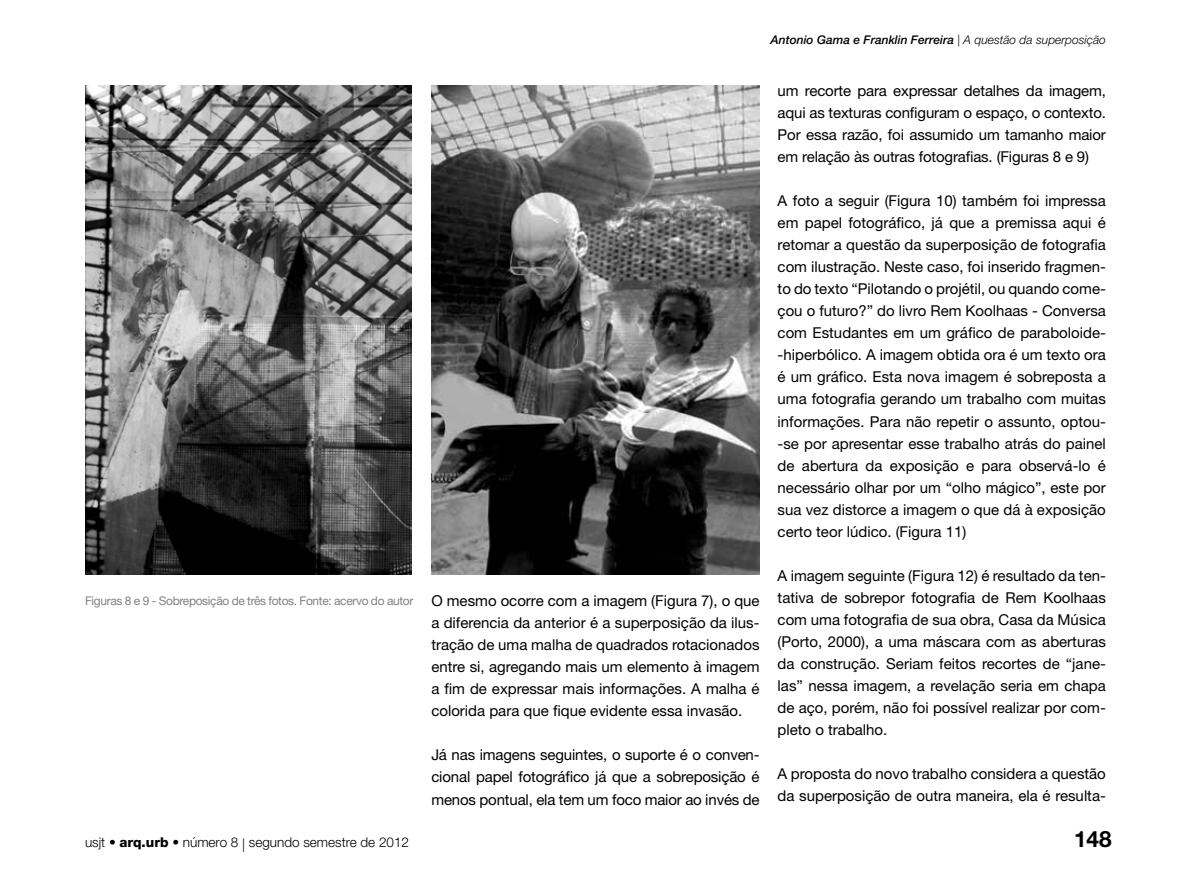
<style>
.page{position:relative;width:1191px;height:893px;background:#fff}
.page>*{position:absolute;margin:0;border:0;box-sizing:border-box;transform-origin:0 0}
.t1{font:700 22.5px "Helvetica Neue LT Std";color:#000}
.t2{font:15px/22px "Helvetica Neue LT Std";color:#000;text-align:justify}
.t3{font:300 13.5px "Helvetica Neue LT Std";color:#000}
.t4{font:12px "Helvetica Neue LT Std";letter-spacing:-.03em;color:#808285}
.t5{font:italic 500 12px "Helvetica Neue LT Std";color:#000}
.s1{font-weight:300}
.s2{font-weight:800}
</style>
<div class="page">
<img style="left:85px;top:85px;width:327px;height:490px">
<img style="left:431px;top:85px;width:328px;height:490px">
<p class="t4" style="left:85px;top:593px;width:330px">Figuras 8 e 9 - Sobreposição de três fotos. Fonte: acervo do autor</p>
<p class="t5" style="left:770px;top:33px;width:337px">Antonio Gama e Franklin Ferreira <span class="s1">| A questão da superposição</span></p>
<p class="t2" style="left:431px;top:589px;width:330px">O mesmo ocorre com a imagem (Figura 7), o que a diferencia da anterior é a superposição da ilus&shy;tração de uma malha de quadrados rotacionados entre si, agregando mais um elemento à imagem a fim de expressar mais informações. A malha é colorida para que fique evidente essa invasão.</p>
<p class="t2" style="left:431px;top:744px;width:330px">Já nas imagens seguintes, o suporte é o conven&shy;cional papel fotográfico já que a sobreposição é menos pontual, ela tem um foco maior ao invés de</p>
<p class="t2" style="left:777px;top:79px;width:330px">um recorte para expressar detalhes da imagem, aqui as texturas configuram o espaço, o contexto.<br>Por essa razão, foi assumido um tamanho maior em relação às outras fotografias. (Figuras 8 e 9)</p>
<p class="t2" style="left:777px;top:189px;width:330px">A foto a seguir (Figura 10) também foi impressa em papel fotográfico, já que a premissa aqui é retomar a questão da superposição de fotografia com ilustração. Neste caso, foi inserido fragmen&shy;to do texto “Pilotando o projétil, ou quando come&shy;çou o futuro?” do livro Rem Koolhaas - Conversa com Estudantes em um gráfico de paraboloide--hiperbólico. A imagem obtida ora é um texto ora é um gráfico. Esta nova imagem é sobreposta a uma fotografia gerando um trabalho com muitas informações. Para não repetir o assunto, optou--se por apresentar esse trabalho atrás do painel de abertura da exposição e para observá-lo é necessário olhar por um “olho mágico”, este por sua vez distorce a imagem o que dá à exposição certo teor lúdico. (Figura 11)</p>
<p class="t2" style="left:777px;top:564px;width:330px">A imagem seguinte (Figura 12) é resultado da ten&shy;tativa de sobrepor fotografia de Rem Koolhaas com uma fotografia de sua obra, Casa da Música (Porto, 2000), a uma máscara com as aberturas da construção. Seriam feitos recortes de “jane&shy;las” nessa imagem, a revelação seria em chapa de aço, porém, não foi possível realizar por com&shy;pleto o trabalho.</p>
<p class="t2" style="left:777px;top:763px;width:330px">A proposta do novo trabalho considera a questão da superposição de outra maneira, ela é resulta-</p>
<p class="t3" style="left:85px;top:834px;width:325px">usjt • <span class="s2">arq.urb</span> • número 8 | segundo semestre de 2012</p>
<h1 class="t1" style="left:1074px;top:825px;width:39px">148</h1>
</div>
